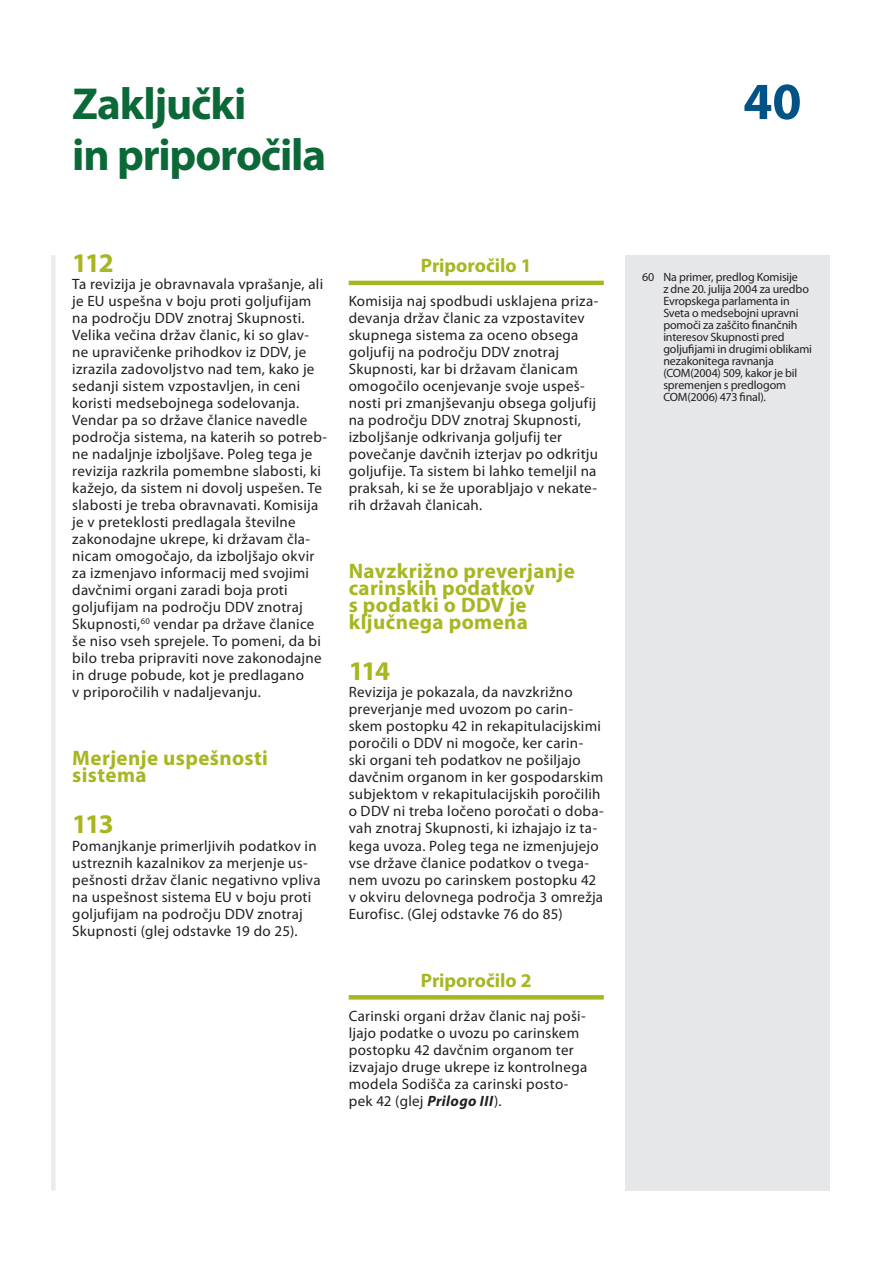
<style>
.page{position:relative;width:893px;height:1263px;background:#fff}
.page>*{position:absolute;margin:0;border:0;box-sizing:border-box;transform-origin:0 0}
.t1{font:700 52.5px "Myriad Pro";color:#015386}
.E_01_-_CHAP_TITRE_CH{font:700 45px "Myriad Pro";letter-spacing:-.025em;color:#0b6938}
.E_05_-_CHAP__1__TEXT{font:700 27px "Myriad Pro";letter-spacing:-.06em;color:#a7b621}
.E_02_-_CHAP__TITRE_C{font:700 21px/17px "Myriad Pro";letter-spacing:.02em;color:#a7b621}
.H_01_-_RECO_NUMERO_R{font:700 19.5px "Myriad Pro";color:#a7b621}
.E_05_-_CHAP__1__TEXT-2{font:15px/17px "Myriad Pro";letter-spacing:.02em;color:#231f20}
.H_02_-_RECO_TEXTE{font:15px/17px "Myriad Pro";letter-spacing:.02em;color:#231f20}
.E_08_-_CHAP__FOOTNOT{font:12px/12px "Myriad Pro";letter-spacing:-.015em;color:#231f20}
.s1{font-weight:700;font-style:italic}
</style>
<div class="page">
<div style="left:51px;top:255px;width:5px;height:936px;background:#ebebeb"></div>
<hr style="left:349px;top:281px;width:255px;height:4px;background:#a7b621">
<svg style="left:349px;top:995px;width:255px;height:4px"></svg>
<div style="left:625px;top:255px;width:204px;height:936px;background:#e6e7e9"></div>
<p class="E_01_-_CHAP_TITRE_CH" style="left:72px;top:75px;width:176px">Zaključki</p>
<h1 class="t1" style="left:743px;top:67px;width:60px">40</h1>
<p class="E_01_-_CHAP_TITRE_CH" style="left:72px;top:126px;width:256px">in priporočila</p>
<p class="E_05_-_CHAP__1__TEXT" style="left:72px;top:245px;width:43px">112</p>
<p class="E_05_-_CHAP__1__TEXT-2" style="left:72px;top:275px;width:256px">Ta revizija je obravnavala vprašanje, ali je EU uspešna v boju proti goljufijam na področju DDV znotraj Skupnosti.<br>Velika večina držav članic, ki so glav&shy;ne upravičenke prihodkov iz DDV, je izrazila zadovoljstvo nad tem, kako je sedanji sistem vzpostavljen, in ceni koristi medsebojnega sodelovanja.<br>Vendar pa so države članice navedle področja sistema, na katerih so potreb&shy;ne nadaljnje izboljšave. Poleg tega je revizija razkrila pomembne slabosti, ki kažejo, da sistem ni dovolj uspešen. Te slabosti je treba obravnavati. Komisija je v preteklosti predlagala številne zakonodajne ukrepe, ki državam čla&shy;nicam omogočajo, da izboljšajo okvir za izmenjavo informacij med svojimi davčnimi organi zaradi boja proti goljufijam na področju DDV znotraj Skupnosti,<sup>60</sup> vendar pa države članice še niso vseh sprejele. To pomeni, da bi bilo treba pripraviti nove zakonodajne in druge pobude, kot je predlagano<br>v priporočilih v nadaljevanju.</p>
<p class="E_02_-_CHAP__TITRE_C" style="left:72px;top:749px;width:197px">Merjenje uspešnosti sistema</p>
<p class="E_05_-_CHAP__1__TEXT" style="left:72px;top:807px;width:43px">113</p>
<p class="E_05_-_CHAP__1__TEXT-2" style="left:72px;top:837px;width:250px">Pomanjkanje primerljivih podatkov in ustreznih kazalnikov za merjenje us&shy;pešnosti držav članic negativno vpliva na uspešnost sistema EU v boju proti goljufijam na področju DDV znotraj Skupnosti (glej odstavke 19 do 25).</p>
<p class="H_01_-_RECO_NUMERO_R" style="left:421px;top:253px;width:112px">Priporočilo 1</p>
<p class="H_02_-_RECO_TEXTE" style="left:349px;top:292px;width:251px">Komisija naj spodbudi usklajena priza&shy;devanja držav članic za vzpostavitev skupnega sistema za oceno obsega goljufij na področju DDV znotraj Skupnosti, kar bi državam članicam omogočilo ocenjevanje svoje uspeš&shy;nosti pri zmanjševanju obsega goljufij na področju DDV znotraj Skupnosti, izboljšanje odkrivanja goljufij ter povečanje davčnih izterjav po odkritju goljufije. Ta sistem bi lahko temeljil na praksah, ki se že uporabljajo v nekate&shy;rih državah članicah.</p>
<p class="E_02_-_CHAP__TITRE_C" style="left:349px;top:562px;width:228px">Navzkrižno preverjanje carinskih podatkov<br>s podatki o DDV je ključnega pomena</p>
<p class="E_05_-_CHAP__1__TEXT" style="left:349px;top:654px;width:43px">114</p>
<p class="E_05_-_CHAP__1__TEXT-2" style="left:349px;top:684px;width:257px">Revizija je pokazala, da navzkrižno preverjanje med uvozom po carin&shy;skem postopku 42 in rekapitulacijskimi poročili o DDV ni mogoče, ker carin&shy;ski organi teh podatkov ne pošiljajo davčnim organom in ker gospodarskim subjektom v rekapitulacijskih poročilih o DDV ni treba ločeno poročati o doba&shy;vah znotraj Skupnosti, ki izhajajo iz ta&shy;kega uvoza. Poleg tega ne izmenjujejo vse države članice podatkov o tvega&shy;nem uvozu po carinskem postopku 42 v okviru delovnega področja 3 omrežja Eurofisc. (Glej odstavke 76 do 85)</p>
<p class="H_01_-_RECO_NUMERO_R" style="left:421px;top:967px;width:112px">Priporočilo 2</p>
<p class="H_02_-_RECO_TEXTE" style="left:349px;top:1007px;width:240px">Carinski organi držav članic naj poši&shy;ljajo podatke o uvozu po carinskem postopku 42 davčnim organom ter izvajajo druge ukrepe iz kontrolnega modela Sodišča za carinski posto&shy;pek 42 (glej <span class="s1">Prilogo III</span>).</p>
<p class="E_08_-_CHAP__FOOTNOT" style="left:663px;top:271px;width:150px;text-indent:-21px">60 Na primer, predlog Komisije<br>z dne 20. julija 2004 za uredbo<br>Evropskega parlamenta in<br>Sveta o medsebojni upravni pomoči za zaščito finančnih interesov Skupnosti pred goljufijami in drugimi oblikami nezakonitega ravnanja (COM(2004) 509, kakor je bil spremenjen s predlogom<br>COM(2006) 473 final).</p>
</div>
